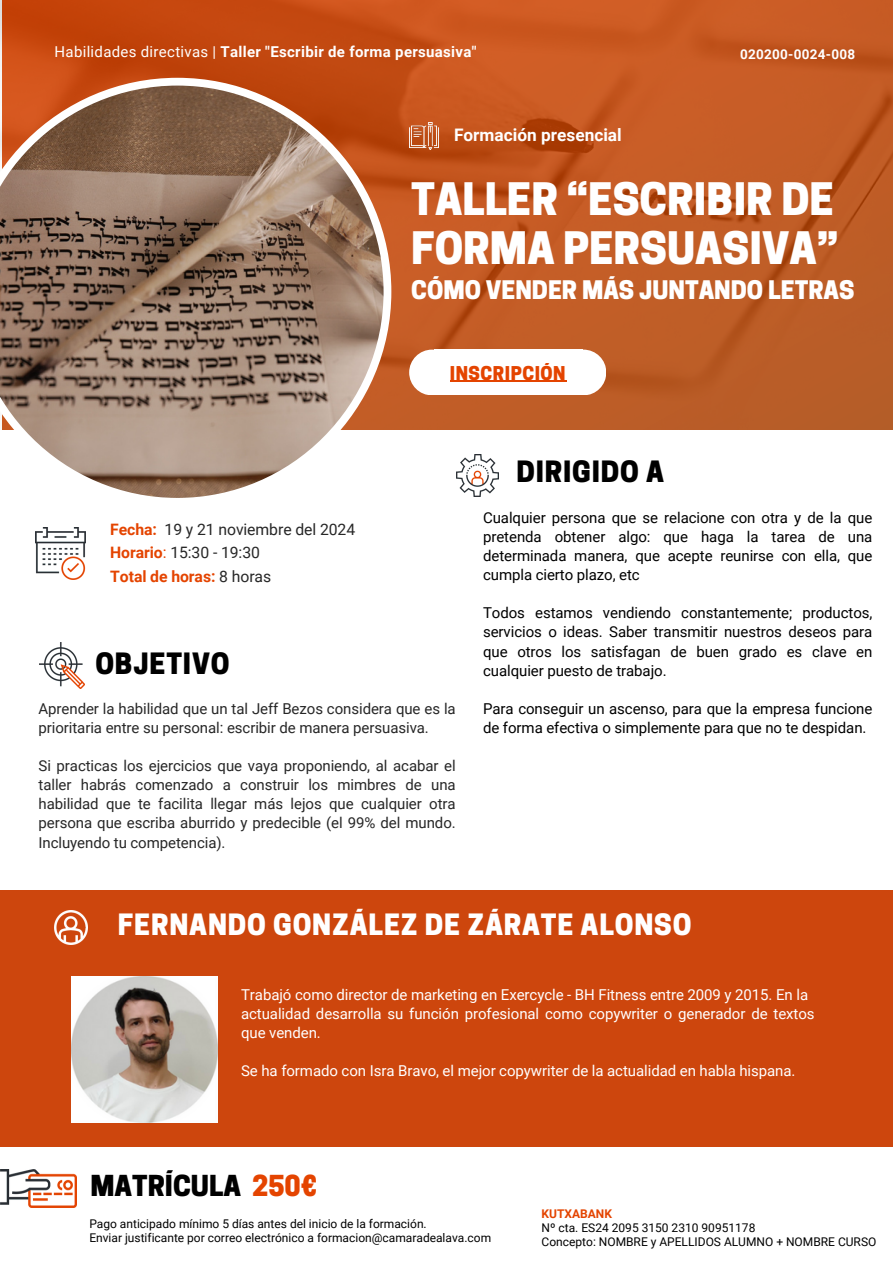
<style>
.page{position:relative;width:893px;height:1264px;background:#fff}
.page>*{position:absolute;margin:0;border:0;box-sizing:border-box;transform-origin:0 0}
.t1{font:800 42px/49.5px "Cooper Hewitt";color:#fff}
.t2{font:800 27.6px "Cooper Hewitt";letter-spacing:.03em;color:#fff}
.t3{font:800 27.6px "Cooper Hewitt";letter-spacing:.03em;color:#000}
.t4{font:800 27.15px "Cooper Hewitt";color:#000}
.t5{font:800 24px "Cooper Hewitt";color:#fff}
.t6{font:800 17.85px "Cooper Hewitt";letter-spacing:.03em;color:#e44400}
.t7{font:700 17.25px "Roboto";color:#fff}
.t8{font:15.75px "Roboto";letter-spacing:-.005em;color:#272727}
.t9{font:700 15.75px "Roboto";letter-spacing:-.005em;color:#e44400}
.t10{font:15px/19.2px "Roboto";letter-spacing:-.005em;color:#000;text-align:justify}
.t11{font:15px/19.2px "Roboto";letter-spacing:-.005em;color:#272727}
.t12{font:15px/19.2px "Roboto";letter-spacing:-.005em;color:#fff}
.t13{font:700 15px "Roboto";letter-spacing:.02em;color:#fff}
.t14{font:700 13.5px "Roboto";letter-spacing:.02em;color:#fff}
.t15{font:12px "Roboto";color:#000}
.t16{font:700 12px "Roboto";color:#e44400}
.s1{font-weight:400}
.s2{font-weight:700;color:#e44400}
.s3{color:#e44400}
.s4{font-weight:400;color:#272727}
</style>
<div class="page">
<img style="left:0;top:0;width:892px;height:430px">
<div style="left:409px;top:349px;width:46px;height:46px;background:#fff;border-radius:50%"></div>
<div style="left:434px;top:349px;width:149px;height:46px;background:#fff"></div>
<div style="left:560px;top:349px;width:46px;height:46px;background:#fff;border-radius:50%"></div>
<hr style="left:450px;top:381px;width:116px;height:1px;background:#e44400">
<svg style="left:0;top:78px;width:391px;height:420px;background:#a2816e"></svg>
<img style="left:409px;top:123px;width:29px;height:26px">
<div style="left:0;top:890px;width:892px;height:257px;background:#cd460d"></div>
<img style="left:55px;top:911px;width:32px;height:33px">
<img style="left:0;top:1169px;width:76px;height:37px">
<img style="left:40px;top:643px;width:45px;height:45px">
<img style="left:457px;top:454px;width:41px;height:42px">
<img style="left:71px;top:976px;width:146px;height:146px">
<img style="left:36px;top:527px;width:49px;height:52px">
<p class="t13" style="left:55px;top:43px;width:423px"><span class="s1">Habilidades directivas |</span> Taller "Escribir de forma persuasiva"</p>
<p class="t14" style="left:740px;top:46px;width:116px">020200-0024-008</p>
<p class="t7" style="left:454px;top:125px;width:169px">Formación presencial</p>
<p class="t1" style="left:411px;top:179px;width:429px">TALLER “ESCRIBIR DE<br>FORMA PERSUASIVA”</p>
<p class="t5" style="left:411px;top:281px;width:445px">CÓMO VENDER MÁS JUNTANDO LETRAS</p>
<p class="t6" style="left:450px;top:366px;width:117px">INSCRIPCIÓN</p>
<p class="t8" style="left:110px;top:520px;width:246px"><span class="s2">Fecha:</span> 19 y 21 noviembre del 2024</p>
<p class="t8" style="left:110px;top:543px;width:151px"><span class="s2">Horario</span><span class="s3">:</span> 15:30 - 19:30</p>
<p class="t9" style="left:110px;top:567px;width:162px">Total de horas: <span class="s4">8 horas</span></p>
<p class="t3" style="left:95px;top:653px;width:136px">OBJETIVO</p>
<p class="t11" style="left:39px;top:699px;width:418px">Aprender la habilidad que un tal Jeff Bezos considera que es la prioritaria entre su personal: escribir de manera persuasiva.</p>
<p class="t11" style="left:39px;top:756px;width:418px;text-align:justify">Si practicas los ejercicios que vaya proponiendo, al acabar el taller habrás comenzado a construir los mimbres de una habilidad que te facilita llegar más lejos que cualquier otra persona que escriba aburrido y predecible (el 99% del mundo.<br>Incluyendo tu competencia).</p>
<p class="t3" style="left:516px;top:461px;width:149px">DIRIGIDO A</p>
<p class="t10" style="left:483px;top:508px;width:391px">Cualquier persona que se relacione con otra y de la que pretenda obtener algo: que haga la tarea de una determinada manera, que acepte reunirse con ella, que cumpla cierto plazo, etc</p>
<p class="t10" style="left:483px;top:603px;width:391px">Todos estamos vendiendo constantemente; productos, servicios o ideas. Saber transmitir nuestros deseos para que otros los satisfagan de buen grado es clave en cualquier puesto de trabajo.</p>
<p class="t10" style="left:483px;top:699px;width:391px">Para conseguir un ascenso, para que la empresa funcione de forma efectiva o simplemente para que no te despidan.</p>
<p class="t2" style="left:118px;top:913px;width:575px">FERNANDO GONZÁLEZ DE ZÁRATE ALONSO</p>
<p class="t12" style="left:241px;top:984px;width:568px">Trabajó como director de marketing en Exercycle - BH Fitness entre 2009 y 2015. En la</p>
<p class="t12" style="left:241px;top:1003px;width:575px">actualidad desarrolla su función profesional como copywriter o generador de textos que venden.</p>
<p class="t12" style="left:241px;top:1061px;width:556px">Se ha formado con Isra Bravo, el mejor copywriter de la actualidad en habla hispana.</p>
<p class="t4" style="left:90px;top:1175px;width:228px">MATRÍCULA <span class="s3">250€</span></p>
<p class="t15" style="left:89px;top:1216px;width:339px">Pago anticipado mínimo 5 días antes del inicio de la formación.</p>
<p class="t15" style="left:89px;top:1230px;width:403px">Enviar justificante por correo electrónico a formacion@camaradealava.com</p>
<p class="t16" style="left:541px;top:1207px;width:72px">KUTXABANK</p>
<p class="t15" style="left:541px;top:1221px;width:215px">Nº cta. ES24 2095 3150 2310 90951178</p>
<p class="t15" style="left:541px;top:1235px;width:336px">Concepto: NOMBRE y APELLIDOS ALUMNO + NOMBRE CURSO</p>
</div>
